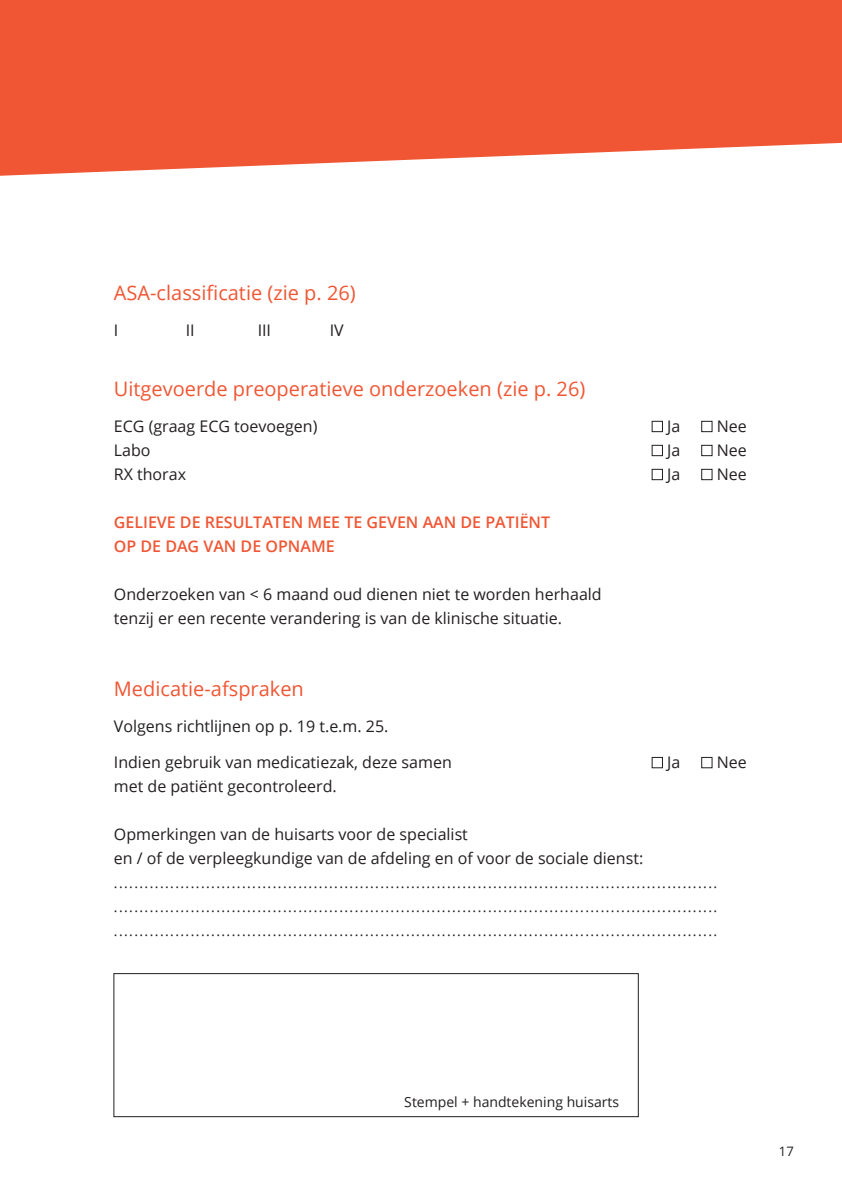
<style>
.page{position:relative;width:842px;height:1191px;background:#fff}
.page>*{position:absolute;margin:0;border:0;box-sizing:border-box;transform-origin:0 0}
.t1{font:20px "Open Sans";color:#f05633}
.t2{font:16px/24px "Open Sans";color:#231f20}
.t3{font:600 16px/24px "Open Sans";color:#f05633}
.t4{font:14px/24px "Open Sans";color:#231f20;text-align:justify}
.t5{font:13px "Open Sans";color:#231f20}
</style>
<div class="page">
<svg style="left:0;top:0;width:842px;height:176px;fill:#f05633"></svg>
<div style="left:652px;top:421px;width:11px;height:11px;border:1px solid #231f20"></div>
<div style="left:701px;top:421px;width:11px;height:11px;border:1px solid #231f20"></div>
<div style="left:652px;top:445px;width:11px;height:11px;border:1px solid #231f20"></div>
<div style="left:701px;top:445px;width:11px;height:11px;border:1px solid #231f20"></div>
<div style="left:652px;top:469px;width:11px;height:11px;border:1px solid #231f20"></div>
<div style="left:701px;top:469px;width:11px;height:11px;border:1px solid #231f20"></div>
<div style="left:652px;top:757px;width:11px;height:11px;border:1px solid #231f20"></div>
<div style="left:701px;top:757px;width:11px;height:11px;border:1px solid #231f20"></div>
<div style="left:113px;top:973px;width:526px;height:144px;border:1px solid #231f20"></div>
<h1 class="t1" style="left:114px;top:279px;width:243px">ASA-classificatie (zie p. 26)</h1>
<p class="t2" style="left:114px;top:318px;width:6px">I</p>
<p class="t2" style="left:186px;top:318px;width:10px">II</p>
<p class="t2" style="left:258px;top:318px;width:15px">III</p>
<p class="t2" style="left:330px;top:318px;width:15px">IV</p>
<h1 class="t1" style="left:114px;top:375px;width:473px">Uitgevoerde preoperatieve onderzoeken (zie p. 26)</h1>
<p class="t2" style="left:114px;top:414px;width:205px">ECG (graag ECG toevoegen)</p>
<p class="t2" style="left:667px;top:414px;width:15px">Ja</p>
<p class="t2" style="left:717px;top:414px;width:32px">Nee</p>
<p class="t2" style="left:114px;top:438px;width:38px">Labo</p>
<p class="t2" style="left:667px;top:438px;width:15px">Ja</p>
<p class="t2" style="left:717px;top:438px;width:32px">Nee</p>
<p class="t2" style="left:114px;top:462px;width:74px">RX thorax</p>
<p class="t2" style="left:667px;top:462px;width:15px">Ja</p>
<p class="t2" style="left:717px;top:462px;width:32px">Nee</p>
<p class="t3" style="left:114px;top:510px;width:438px">GELIEVE DE RESULTATEN MEE TE GEVEN AAN DE PATIËNT<br>OP DE DAG VAN DE OPNAME</p>
<p class="t2" style="left:114px;top:582px;width:489px">Onderzoeken van &lt; 6 maand oud dienen niet te worden herhaald tenzij er een recente verandering is van de klinische situatie.</p>
<h1 class="t1" style="left:114px;top:675px;width:191px">Medicatie-afspraken</h1>
<p class="t2" style="left:114px;top:714px;width:276px">Volgens richtlijnen op p. 19 t.e.m. 25.</p>
<p class="t2" style="left:114px;top:750px;width:339px">Indien gebruik van medicatiezak, deze samen</p>
<p class="t2" style="left:667px;top:750px;width:15px">Ja</p>
<p class="t2" style="left:717px;top:750px;width:32px">Nee</p>
<p class="t2" style="left:114px;top:774px;width:224px">met de patiënt gecontroleerd.</p>
<p class="t2" style="left:114px;top:822px;width:531px">Opmerkingen van de huisarts voor de specialist<br>en / of de verpleegkundige van de afdeling en of voor de sociale dienst:</p>
<p class="t4" style="left:114px;top:871px;width:605px">...................................................................................................................... ...................................................................................................................... ......................................................................................................................</p>
<p class="t4" style="left:404px;top:1089px;width:216px">Stempel + handtekening huisarts</p>
<p class="t5" style="left:779px;top:1142px;width:16px">17</p>
</div>
